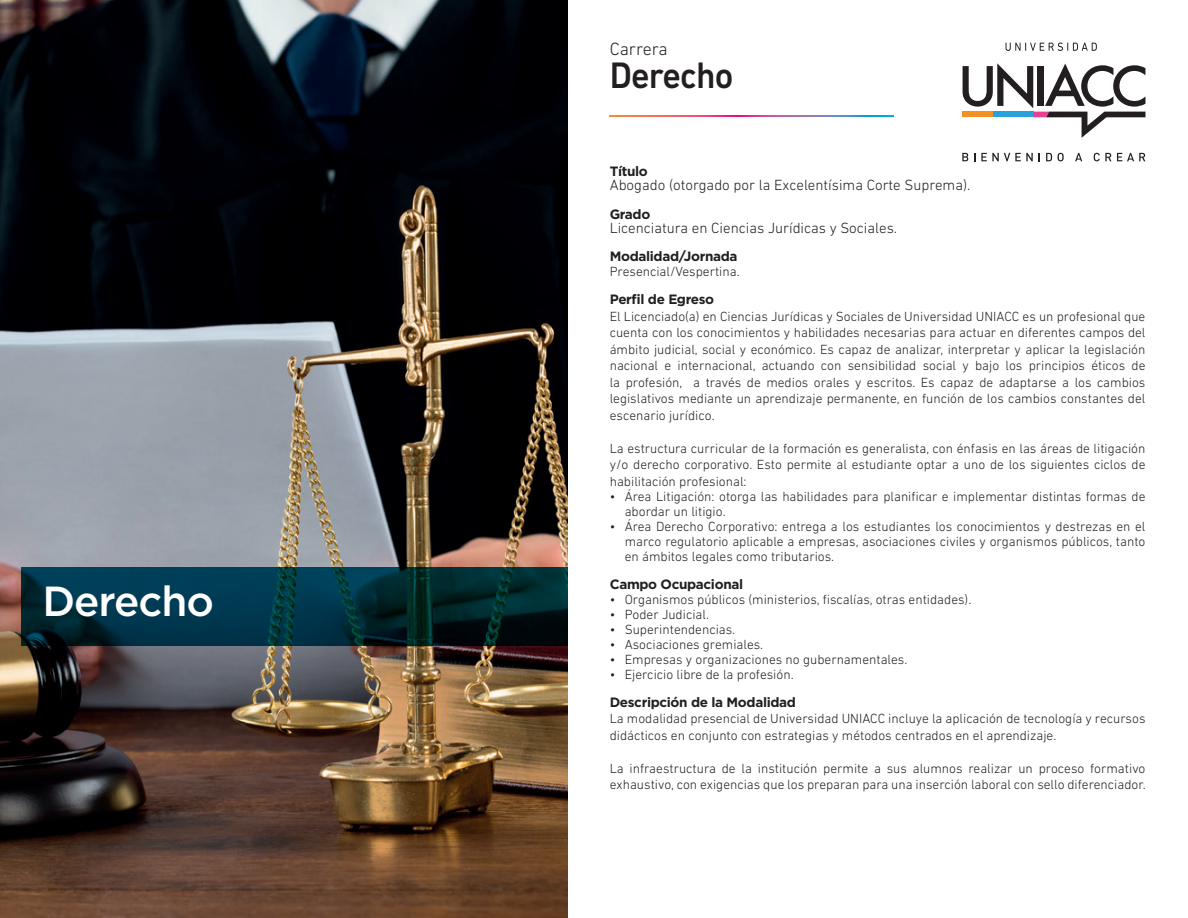
<style>
.page{position:relative;width:1188px;height:918px;background:#fff}
.page>*{position:absolute;margin:0;border:0;box-sizing:border-box;transform-origin:0 0}
.t1{font:500 42px "Gotham";letter-spacing:-.025em;color:#fff}
.t2{font:500 37.5px "DIN Next LT Pro";letter-spacing:-.025em;color:#231f20;scale:.95 1}
.t3{font:300 18px "DIN Next LT Pro";color:#231f20}
.t4{font:300 15px "DIN Next LT Pro";color:#231f20}
.t5{font:300 13.5px/16.5px "DIN Next LT Pro";color:#231f20;text-align:justify}
.t6{font:700 13.5px "Gotham";letter-spacing:-.025em;color:#231f20}
</style>
<div class="page">
<img style="left:0;top:0;width:568px;height:918px">
<svg style="left:21px;top:567px;width:547px;height:79px;background:#002e3b"></svg>
<svg style="left:610px;top:115px;width:284px;height:1px"></svg>
<svg style="left:963px;top:63px;width:182px;height:75px"></svg>
<svg style="left:962px;top:153px;width:6px;height:8px"></svg>
<svg style="left:981px;top:153px;width:52px;height:8px"></svg>
<svg style="left:1046px;top:153px;width:6px;height:8px"></svg>
<svg style="left:1058px;top:153px;width:6px;height:8px"></svg>
<svg style="left:1075px;top:153px;width:7px;height:8px"></svg>
<svg style="left:1094px;top:153px;width:51px;height:8px"></svg>
<svg style="left:1006px;top:43px;width:91px;height:8px"></svg>
<h1 class="t1" style="left:43px;top:574px;width:173px">Derecho</h1>
<h3 class="t3" style="left:610px;top:39px;width:60px">Carrera</h3>
<h2 class="t2" style="left:610px;top:54px;width:132px">Derecho</h2>
<p class="t6" style="left:610px;top:162px;width:40px">Título</p>
<p class="t4" style="left:610px;top:176px;width:362px">Abogado (otorgado por la Excelentísima Corte Suprema).</p>
<p class="t6" style="left:610px;top:205px;width:42px">Grado</p>
<p class="t4" style="left:610px;top:219px;width:289px">Licenciatura en Ciencias Jurídicas y Sociales.</p>
<p class="t6" style="left:610px;top:248px;width:129px">Modalidad/Jornada</p>
<p class="t5" style="left:610px;top:263px;width:131px">Presencial/Vespertina.</p>
<p class="t6" style="left:610px;top:290px;width:106px">Perfil de Egreso</p>
<p class="t5" style="left:610px;top:308px;width:537px">El Licenciado(a) en Ciencias Jurídicas y Sociales de Universidad UNIACC es un profesional que cuenta con los conocimientos y habilidades necesarias para actuar en diferentes campos del ámbito judicial, social y económico. Es capaz de analizar, interpretar y aplicar la legislación nacional e internacional, actuando con sensibilidad social y bajo los principios éticos de la profesión, a través de medios orales y escritos. Es capaz de adaptarse a los cambios legislativos mediante un aprendizaje permanente, en función de los cambios constantes del escenario jurídico.</p>
<p class="t5" style="left:610px;top:440px;width:537px">La estructura curricular de la formación es generalista, con énfasis en las áreas de litigación y/o derecho corporativo. Esto permite al estudiante optar a uno de los siguientes ciclos de habilitación profesional:</p>
<p class="t5" style="left:625px;top:488px;width:522px;line-height:15px;text-indent:-15px">• Área Litigación: otorga las habilidades para planificar e implementar distintas formas de abordar un litigio.</p>
<p class="t5" style="left:625px;top:518px;width:522px;line-height:15px;text-indent:-15px">• Área Derecho Corporativo: entrega a los estudiantes los conocimientos y destrezas en el marco regulatorio aplicable a empresas, asociaciones civiles y organismos públicos, tanto en ámbitos legales como tributarios.</p>
<p class="t6" style="left:610px;top:575px;width:135px">Campo Ocupacional</p>
<p class="t5" style="left:610px;top:591px;width:363px">• Organismos públicos (ministerios, fiscalías, otras entidades).</p>
<p class="t5" style="left:610px;top:606px;width:101px">• Poder Judicial.</p>
<p class="t5" style="left:610px;top:621px;width:127px">• Superintendencias.</p>
<p class="t5" style="left:610px;top:636px;width:155px">• Asociaciones gremiales.</p>
<p class="t5" style="left:610px;top:651px;width:299px">• Empresas y organizaciones no gubernamentales.</p>
<p class="t5" style="left:610px;top:666px;width:185px">• Ejercicio libre de la profesión.</p>
<p class="t6" style="left:610px;top:693px;width:188px">Descripción de la Modalidad</p>
<p class="t5" style="left:610px;top:710px;width:537px">La modalidad presencial de Universidad UNIACC incluye la aplicación de tecnología y recursos didácticos en conjunto con estrategias y métodos centrados en el aprendizaje.</p>
<p class="t5" style="left:610px;top:760px;width:538px">La infraestructura de la institución permite a sus alumnos realizar un proceso formativo exhaustivo, con exigencias que los preparan para una inserción laboral con sello diferenciador.</p>
</div>
